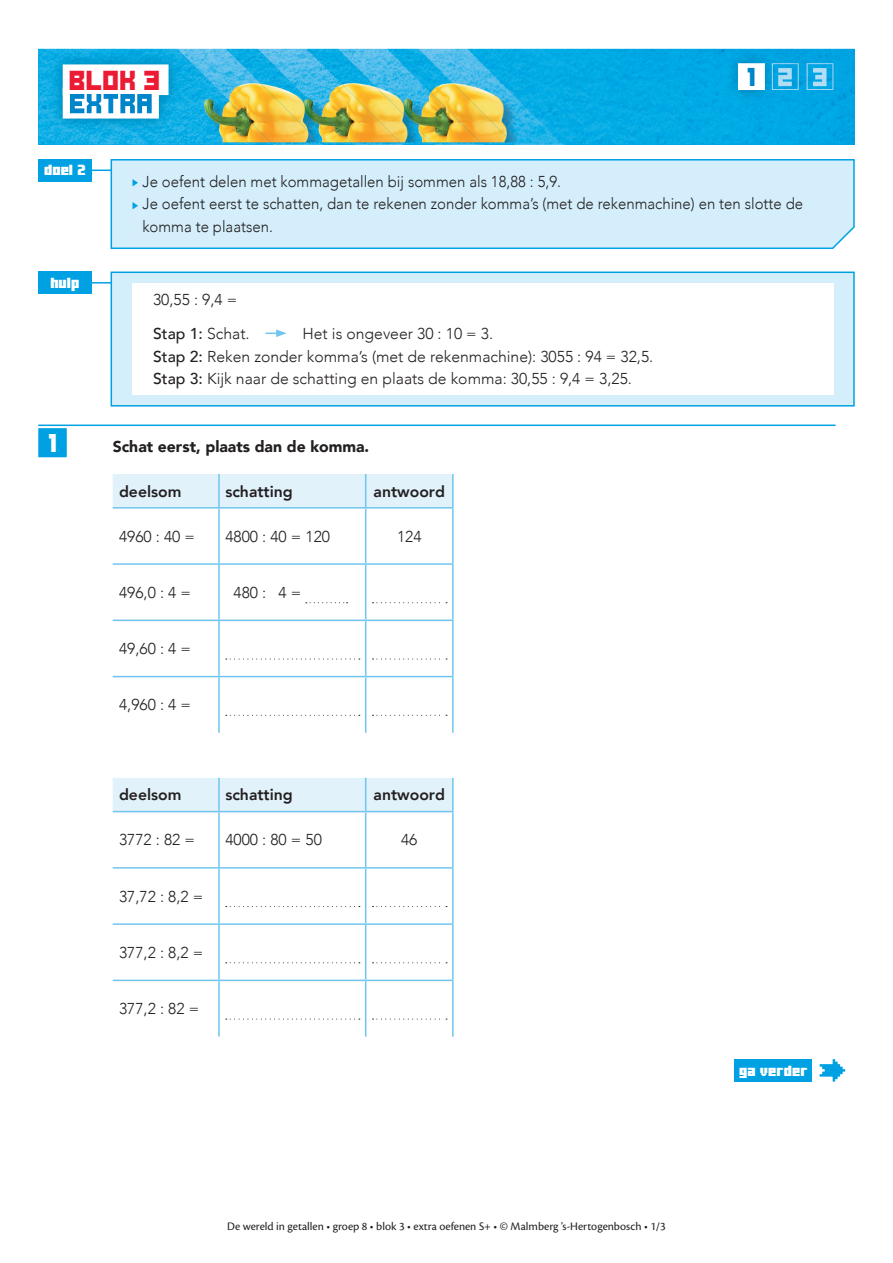
<style>
.page{position:relative;width:893px;height:1263px;background:#fff}
.page>*{position:absolute;margin:0;border:0;box-sizing:border-box;transform-origin:0 0}
.t1{font:19.2px "Ode to Idle Gaming";color:#ed1a33}
.t2{font:18.15px "Ode to Idle Gaming";color:#0084ca}
.t3{font:18px "Ode to Idle Gaming";color:#fff}
.t4{font:300 15.75px/22.5px "Avenir";color:#231f20}
.t5{font:300 15.75px/22.5px "Avenir";color:#231f20;scale:.95 1}
.t6{font:800 15.75px "Avenir";color:#231f20}
.t7{font:900 15.75px "Avenir";color:#231f20}
.t8{font:12px "Cronos Pro";color:#231f20}
.t9{font:10.5px "Minercraftory";letter-spacing:.01em;color:#fff}
.s1{font-weight:500}
</style>
<div class="page">
<img style="left:38px;top:49px;width:817px;height:96px">
<img style="left:39px;top:49px;width:648px;height:93px">
<hr style="left:81px;top:170px;width:32px;height:1px;background:#00a1e3">
<div style="left:110px;top:159px;width:745px;height:90px;background:#d4effb"></div>
<img style="left:49px;top:51px;width:113px;height:81px">
<svg style="left:162px;top:48px;width:409px;height:97px;background:#66b5ad"></svg>
<div style="left:63px;top:64px;width:106px;height:31px;background:#fff"></div>
<div style="left:63px;top:88px;width:96px;height:31px;background:#fff"></div>
<svg style="left:70px;top:94px;width:82px;height:19px"></svg>
<svg style="left:820px;top:1059px;width:25px;height:23px"></svg>
<div style="left:734px;top:1059px;width:78px;height:23px;background:#00a1e3"></div>
<hr style="left:38px;top:424px;width:798px;height:2px;background:#00a1e3">
<div style="left:38px;top:428px;width:29px;height:29px;background:#00a1e3"></div>
<svg style="left:113px;top:474px;width:340px;height:337px"></svg>
<hr style="left:218px;top:474px;width:2px;height:33px;background:#70c5ee">
<hr style="left:365px;top:474px;width:1px;height:33px;background:#70c5ee">
<hr style="left:452px;top:474px;width:2px;height:33px;background:#70c5ee">
<hr style="left:113px;top:507px;width:106px;height:2px;background:#70c5ee">
<hr style="left:219px;top:507px;width:147px;height:2px;background:#70c5ee">
<hr style="left:218px;top:509px;width:2px;height:54px;background:#70c5ee">
<hr style="left:366px;top:507px;width:88px;height:2px;background:#70c5ee">
<hr style="left:365px;top:509px;width:1px;height:54px;background:#70c5ee">
<hr style="left:452px;top:509px;width:2px;height:54px;background:#70c5ee">
<hr style="left:113px;top:563px;width:106px;height:2px;background:#70c5ee">
<hr style="left:219px;top:563px;width:147px;height:2px;background:#70c5ee">
<hr style="left:218px;top:565px;width:2px;height:55px;background:#70c5ee">
<hr style="left:366px;top:563px;width:88px;height:2px;background:#70c5ee">
<hr style="left:365px;top:565px;width:1px;height:55px;background:#70c5ee">
<hr style="left:452px;top:565px;width:2px;height:55px;background:#70c5ee">
<hr style="left:113px;top:620px;width:106px;height:1px;background:#70c5ee">
<hr style="left:219px;top:620px;width:147px;height:1px;background:#70c5ee">
<hr style="left:218px;top:621px;width:2px;height:55px;background:#70c5ee">
<hr style="left:366px;top:620px;width:88px;height:1px;background:#70c5ee">
<hr style="left:365px;top:621px;width:1px;height:55px;background:#70c5ee">
<hr style="left:452px;top:621px;width:2px;height:55px;background:#70c5ee">
<hr style="left:113px;top:676px;width:106px;height:1px;background:#70c5ee">
<hr style="left:219px;top:676px;width:147px;height:1px;background:#70c5ee">
<hr style="left:218px;top:677px;width:2px;height:56px;background:#70c5ee">
<hr style="left:366px;top:676px;width:88px;height:1px;background:#70c5ee">
<hr style="left:365px;top:677px;width:1px;height:56px;background:#70c5ee">
<hr style="left:452px;top:677px;width:2px;height:56px;background:#70c5ee">
<hr style="left:218px;top:778px;width:2px;height:33px;background:#70c5ee">
<hr style="left:365px;top:778px;width:1px;height:33px;background:#70c5ee">
<hr style="left:452px;top:778px;width:2px;height:33px;background:#70c5ee">
<hr style="left:113px;top:811px;width:106px;height:1px;background:#70c5ee">
<hr style="left:219px;top:811px;width:147px;height:1px;background:#70c5ee">
<hr style="left:218px;top:812px;width:2px;height:55px;background:#70c5ee">
<hr style="left:366px;top:811px;width:88px;height:1px;background:#70c5ee">
<hr style="left:365px;top:812px;width:1px;height:55px;background:#70c5ee">
<hr style="left:452px;top:812px;width:2px;height:55px;background:#70c5ee">
<hr style="left:113px;top:867px;width:106px;height:2px;background:#70c5ee">
<hr style="left:219px;top:867px;width:147px;height:2px;background:#70c5ee">
<hr style="left:218px;top:869px;width:2px;height:54px;background:#70c5ee">
<hr style="left:366px;top:867px;width:88px;height:2px;background:#70c5ee">
<hr style="left:365px;top:869px;width:1px;height:54px;background:#70c5ee">
<hr style="left:452px;top:869px;width:2px;height:54px;background:#70c5ee">
<hr style="left:113px;top:923px;width:106px;height:2px;background:#70c5ee">
<hr style="left:219px;top:923px;width:147px;height:2px;background:#70c5ee">
<hr style="left:218px;top:925px;width:2px;height:55px;background:#70c5ee">
<hr style="left:366px;top:923px;width:88px;height:2px;background:#70c5ee">
<hr style="left:365px;top:925px;width:1px;height:55px;background:#70c5ee">
<hr style="left:452px;top:925px;width:2px;height:55px;background:#70c5ee">
<hr style="left:113px;top:980px;width:106px;height:1px;background:#70c5ee">
<hr style="left:219px;top:980px;width:147px;height:1px;background:#70c5ee">
<hr style="left:218px;top:981px;width:2px;height:56px;background:#70c5ee">
<hr style="left:366px;top:980px;width:88px;height:1px;background:#70c5ee">
<hr style="left:365px;top:981px;width:1px;height:56px;background:#70c5ee">
<hr style="left:452px;top:981px;width:2px;height:56px;background:#70c5ee">
<svg style="left:306px;top:602px;width:42px;height:1px"></svg>
<svg style="left:372px;top:602px;width:75px;height:1px"></svg>
<svg style="left:226px;top:659px;width:134px;height:1px"></svg>
<svg style="left:372px;top:659px;width:75px;height:1px"></svg>
<svg style="left:226px;top:715px;width:134px;height:1px"></svg>
<svg style="left:372px;top:715px;width:75px;height:1px"></svg>
<svg style="left:226px;top:906px;width:134px;height:1px"></svg>
<svg style="left:372px;top:906px;width:75px;height:1px"></svg>
<svg style="left:226px;top:962px;width:134px;height:1px"></svg>
<svg style="left:372px;top:962px;width:75px;height:1px"></svg>
<svg style="left:226px;top:1019px;width:134px;height:1px"></svg>
<svg style="left:372px;top:1019px;width:75px;height:1px"></svg>
<div style="left:38px;top:272px;width:53px;height:22px;background:#00a1e3"></div>
<hr style="left:81px;top:282px;width:32px;height:2px;background:#00a1e3">
<div style="left:111px;top:272px;width:743px;height:134px;background:#d4effb"></div>
<div style="left:111px;top:272px;width:744px;height:135px;border:2px solid #00a1e3"></div>
<div style="left:132px;top:284px;width:701px;height:111px;background:#fff"></div>
<svg style="left:265px;top:329px;width:22px;height:8px"></svg>
<div style="left:38px;top:159px;width:53px;height:23px;background:#00a1e3"></div>
<img style="left:807px;top:63px;width:26px;height:27px">
<img style="left:813px;top:68px;width:13px;height:18px">
<img style="left:778px;top:63px;width:21px;height:27px">
<img style="left:778px;top:68px;width:14px;height:18px">
<img style="left:725px;top:52px;width:53px;height:49px">
<div style="left:738px;top:64px;width:26px;height:26px;background:#fff"></div>
<div style="left:738px;top:63px;width:27px;height:27px;border:1px solid #fff"></div>
<svg style="left:133px;top:179px;width:5px;height:8px"></svg>
<svg style="left:133px;top:202px;width:5px;height:7px"></svg>
<p class="t1" style="left:70px;top:72px;width:93px">Blok 3</p>
<p class="t2" style="left:748px;top:69px;width:11px">1</p>
<p class="t9" style="left:44px;top:162px;width:43px">doel 2</p>
<p class="t9" style="left:50px;top:275px;width:31px">hulp</p>
<p class="t5" style="left:142px;top:170px;width:697px">Je oefent delen met kommagetallen bij sommen als 18,88 : 5,9.<br>Je oefent eerst te schatten, dan te rekenen zonder komma’s (met de rekenmachine) en ten slotte de komma te plaatsen.</p>
<p class="t4" style="left:153px;top:283px;width:98px;line-height:33.8px">30,55 : 9,4 =<br><span class="s1">Stap 1:</span> Schat.</p>
<p class="t4" style="left:153px;top:322px;width:502px;text-indent:149px">Het is ongeveer 30 : 10 = 3.<br><span class="s1">Stap 2:</span> Reken zonder komma’s (met de rekenmachine): 3055 : 94 = 32,5.<br><span class="s1">Stap 3:</span> Kijk naar de schatting en plaats de komma: 30,55 : 9,4 = 3,25.</p>
<p class="t3" style="left:49px;top:436px;width:10px">1</p>
<p class="t7" style="left:113px;top:433px;width:258px">Schat eerst, plaats dan de komma.</p>
<p class="t6" style="left:119px;top:479px;width:64px">deelsom</p>
<p class="t6" style="left:225px;top:479px;width:69px">schatting</p>
<p class="t6" style="left:374px;top:479px;width:73px">antwoord</p>
<p class="t4" style="left:119px;top:525px;width:78px">4960 : 40 =</p>
<p class="t4" style="left:225px;top:525px;width:106px">4800 : 40 = 120</p>
<p class="t4" style="left:397px;top:525px;width:26px">124</p>
<p class="t4" style="left:119px;top:581px;width:73px">496,0 : 4 =</p>
<p class="t4" style="left:234px;top:581px;width:69px">480 : 4 =</p>
<p class="t4" style="left:119px;top:637px;width:73px">49,60 : 4 =</p>
<p class="t4" style="left:119px;top:694px;width:73px">4,960 : 4 =</p>
<p class="t6" style="left:119px;top:783px;width:64px">deelsom</p>
<p class="t6" style="left:225px;top:783px;width:69px">schatting</p>
<p class="t6" style="left:374px;top:783px;width:73px">antwoord</p>
<p class="t4" style="left:119px;top:829px;width:78px">3772 : 82 =</p>
<p class="t4" style="left:225px;top:829px;width:98px">4000 : 80 = 50</p>
<p class="t4" style="left:401px;top:829px;width:18px">46</p>
<p class="t4" style="left:119px;top:885px;width:86px">37,72 : 8,2 =</p>
<p class="t4" style="left:119px;top:941px;width:86px">377,2 : 8,2 =</p>
<p class="t4" style="left:119px;top:997px;width:82px">377,2 : 82 =</p>
<p class="t8" style="left:227px;top:1219px;width:440px">De wereld in getallen • groep 8 • blok 3 • extra oefenen S+ • © Malmberg ’s-Hertogenbosch • 1/3</p>
<p class="t9" style="left:739px;top:1062px;width:70px">ga verder</p>
</div>
